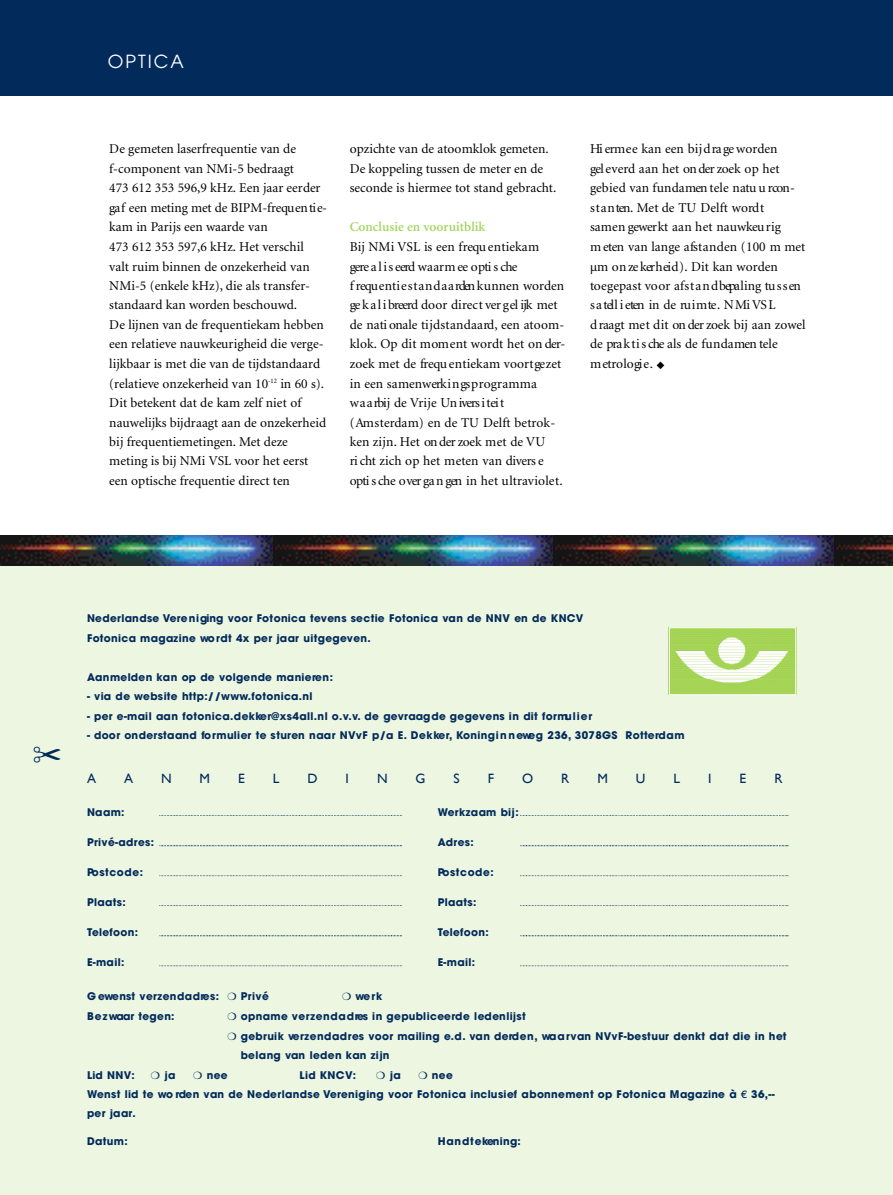
<style>
.page{position:relative;width:893px;height:1195px;background:#fff}
.page>*{position:absolute;margin:0;border:0;box-sizing:border-box;transform-origin:0 0}
.t1{font:18px "Avant Garde";color:#fff}
.t2{font:13.5px/19.5px "Minion";color:#000}
.t3{font:600 13.5px "Minion";color:#a3d55b}
.t4{font:13.5px "Gill Sans";color:#022b5b}
.t5{font:700 10.5px/19.5px "Avant Garde";letter-spacing:.025em;color:#022b5b}
.s1{font-family:"Linotype Euro Font Ato F";font-weight:400}
</style>
<div class="page">
<div style="left:0;top:0;width:893px;height:95px;background:#022b5b"></div>
<div style="left:0;top:563px;width:893px;height:631px;background:#edf6e1"></div>
<svg style="left:159px;top:815px;width:243px;height:1px"></svg>
<svg style="left:159px;top:845px;width:243px;height:1px"></svg>
<svg style="left:159px;top:875px;width:243px;height:1px"></svg>
<svg style="left:159px;top:905px;width:243px;height:1px"></svg>
<svg style="left:159px;top:935px;width:243px;height:1px"></svg>
<svg style="left:159px;top:965px;width:243px;height:1px"></svg>
<svg style="left:520px;top:815px;width:268px;height:1px"></svg>
<svg style="left:520px;top:845px;width:268px;height:1px"></svg>
<svg style="left:520px;top:875px;width:268px;height:1px"></svg>
<svg style="left:520px;top:905px;width:268px;height:1px"></svg>
<svg style="left:520px;top:935px;width:268px;height:1px"></svg>
<svg style="left:520px;top:965px;width:268px;height:1px"></svg>
<svg style="left:669px;top:628px;width:127px;height:67px;background:#bde085"></svg>
<img style="left:0;top:535px;width:893px;height:30px">
<img style="left:274px;top:536px;width:280px;height:29px">
<img style="left:554px;top:536px;width:281px;height:29px">
<svg style="left:835px;top:536px;width:58px;height:29px;background:#251918"></svg>
<h1 class="t1" style="left:108px;top:55px;width:77px">O P T I C A</h1>
<p class="t2" style="left:109px;top:140px;width:219px">De gemeten laserfrequentie van de f-component van NMi-5 bedraagt<br>473 612 353 596,9 kHz. Een jaar eerder ga f een meting met de BIPM-frequ en ti e&shy;kam in Parijs een waarde van<br>473 612 353 597,6 kHz. Het verschil<br>valt ruim binnen de onzekerheid van NMi-5 (enkele kHz), die als transfer&shy;standaard kan worden beschouwd.<br>De lijnen van de frequentiekam hebben een relatieve nauwkeurigheid die verge&shy;lijkbaar is met die van de tijdstandaard (relatieve onzekerheid van 10<sup>-12</sup> in 60 s).<br>Dit betekent dat de kam zelf niet of nauwelijks bijdraagt aan de onzekerheid bij frequentiemetingen. Met deze meting is bij NMi VSL voor het eerst een optische frequentie direct ten</p>
<p class="t2" style="left:350px;top:140px;width:208px">opzichte van de atoomklok gemeten.<br>De koppeling tussen de meter en de seconde is hiermee tot stand gebracht.</p>
<p class="t3" style="left:350px;top:222px;width:137px">Conclusie en vooruitblik</p>
<p class="t2" style="left:350px;top:238px;width:217px">Bij NMi VSL is een frequ en tie k a m<br>gere a l i s eerd waarm ee opti s che<br>f requ en ti e s t a n d a a rden kunnen worden ge k a l i breerd door direct ver gel ijk met de nati onale tijd s t a n d a a rd , een atoom&shy;k lo k . Op dit mom ent wordt het on der&shy;zoek met de frequ en tiekam voort ge zet in een samenwerk i n gs progra m m a<br>w a a rbij de Vrije Un ivers i tei t<br>( Am s terdam) en de TU Delft betro k&shy;ken zijn . Het on der zoek met de V U<br>ri cht zich op het meten van divers e opti s che over ga n gen in het ultravio let.</p>
<p class="t2" style="left:590px;top:140px;width:217px">Hi erm ee kan een bij d ra ge worden<br>gel everd aan het on der zoek op het gebied van fundamen tele natu u rcon-<br>s t a n ten . Met de TU Delft word t<br>s a m en gewerkt aan het nauwkeu rig<br>m eten van lange afs t a n den (100 m met µm on ze kerh eid ) . Dit kan worden toegepast voor afs t a n d bepaling tu s s en s a tell i eten in de ru i m te . N Mi VS L<br>d raagt met dit on der zoek bij aan zowel de pra k ti s che als de fundamen tele<br>m etro logi e . ◆</p>
<p class="t5" style="left:87px;top:609px;width:498px">N e d e rlandse Ve re n i ging voor Fotonica tevens sectie Fotonica van de NNV en de KNCV<br>Fotonica magazine wo rdt 4x per jaar uitgegeve n .</p>
<p class="t5" style="left:87px;top:668px;width:248px">Aanmelden kan op de volgende maniere n :</p>
<p class="t5" style="left:87px;top:687px;width:227px">- via de website http://www.fo to n ic a .n l</p>
<p class="t5" style="left:87px;top:707px;width:507px">- per e-mail aan fo to n ic a .d e k ke r@ x s 4 a ll.n l o .v.v. de gevraagde gegevens in dit fo rmu l i e r</p>
<p class="t5" style="left:87px;top:726px;width:599px">- door onderstaand fo rmulier te sturen naar NVvF p/a E. D e k ke r, Ko n in gi n n eweg 236, 3078GS Rotterd a m</p>
<p class="t4" style="left:87px;top:770px;width:11px">A</p>
<p class="t4" style="left:124px;top:770px;width:11px">A</p>
<p class="t4" style="left:161px;top:770px;width:12px">N</p>
<p class="t4" style="left:200px;top:770px;width:12px">M</p>
<p class="t4" style="left:238px;top:770px;width:8px">E</p>
<p class="t4" style="left:273px;top:770px;width:8px">L</p>
<p class="t4" style="left:307px;top:770px;width:12px">D</p>
<p class="t4" style="left:346px;top:770px;width:5px">I</p>
<p class="t4" style="left:377px;top:770px;width:12px">N</p>
<p class="t4" style="left:416px;top:770px;width:11px">G</p>
<p class="t4" style="left:454px;top:770px;width:8px">S</p>
<p class="t4" style="left:488px;top:770px;width:8px">F</p>
<p class="t4" style="left:522px;top:770px;width:13px">O</p>
<p class="t4" style="left:561px;top:770px;width:10px">R</p>
<p class="t4" style="left:597px;top:770px;width:12px">M</p>
<p class="t4" style="left:636px;top:770px;width:11px">U</p>
<p class="t4" style="left:673px;top:770px;width:8px">L</p>
<p class="t4" style="left:708px;top:770px;width:5px">I</p>
<p class="t4" style="left:739px;top:770px;width:8px">E</p>
<p class="t4" style="left:774px;top:770px;width:10px">R</p>
<p class="t5" style="left:87px;top:803px;width:39px">N a a m :</p>
<p class="t5" style="left:438px;top:803px;width:83px">We rkzaam bij:</p>
<p class="t5" style="left:87px;top:833px;width:69px">P riv é -a d re s :</p>
<p class="t5" style="left:438px;top:833px;width:38px">A d re s :</p>
<p class="t5" style="left:87px;top:862px;width:58px">Po s tc o d e :</p>
<p class="t5" style="left:438px;top:862px;width:58px">Po s tc o d e :</p>
<p class="t5" style="left:87px;top:893px;width:40px">P la ats :</p>
<p class="t5" style="left:438px;top:893px;width:40px">P la ats :</p>
<p class="t5" style="left:87px;top:923px;width:53px">Te le fo o n :</p>
<p class="t5" style="left:438px;top:923px;width:53px">Te le fo o n :</p>
<p class="t5" style="left:87px;top:952px;width:39px">E -m a il:</p>
<p class="t5" style="left:438px;top:952px;width:39px">E -m a il:</p>
<p class="t5" style="left:87px;top:987px;width:183px">G ewenst ve rz e n d a d re s : ❍ P riv é</p>
<p class="t5" style="left:342px;top:987px;width:42px">❍ we rk</p>
<p class="t5" style="left:87px;top:1006px;width:89px">B e z waar tegen:</p>
<p class="t5" style="left:227px;top:1006px;width:300px">❍ opname ve r z e n d a d res in gepubliceerde ledenlijst</p>
<p class="t5" style="left:227px;top:1026px;width:561px">❍ g e b ruik ve rz e n d a d res voor mailing e.d. van derd e n , wa a rvan NVvF-bestuur denkt dat die in het</p>
<p class="t5" style="left:241px;top:1046px;width:150px">belang van leden kan zijn</p>
<p class="t5" style="left:87px;top:1065px;width:49px">Lid NNV:</p>
<p class="t5" style="left:151px;top:1065px;width:26px">❍ ja</p>
<p class="t5" style="left:193px;top:1065px;width:36px">❍ n e e</p>
<p class="t5" style="left:299px;top:1065px;width:58px">Lid KNCV:</p>
<p class="t5" style="left:376px;top:1065px;width:26px">❍ ja</p>
<p class="t5" style="left:87px;top:1065px;width:689px;text-indent:332px">❍ n e e<br>Wenst lid te wo rden van de Nederlandse Ve re n iging voor Fotonica inclusief abonnement op Fotonica Magazine à <span class="s1">d</span> 3 6 ,-- per jaar.</p>
<p class="t5" style="left:87px;top:1131px;width:42px">D atu m :</p>
<p class="t5" style="left:438px;top:1131px;width:85px">H a n d t e kening:</p>
</div>
